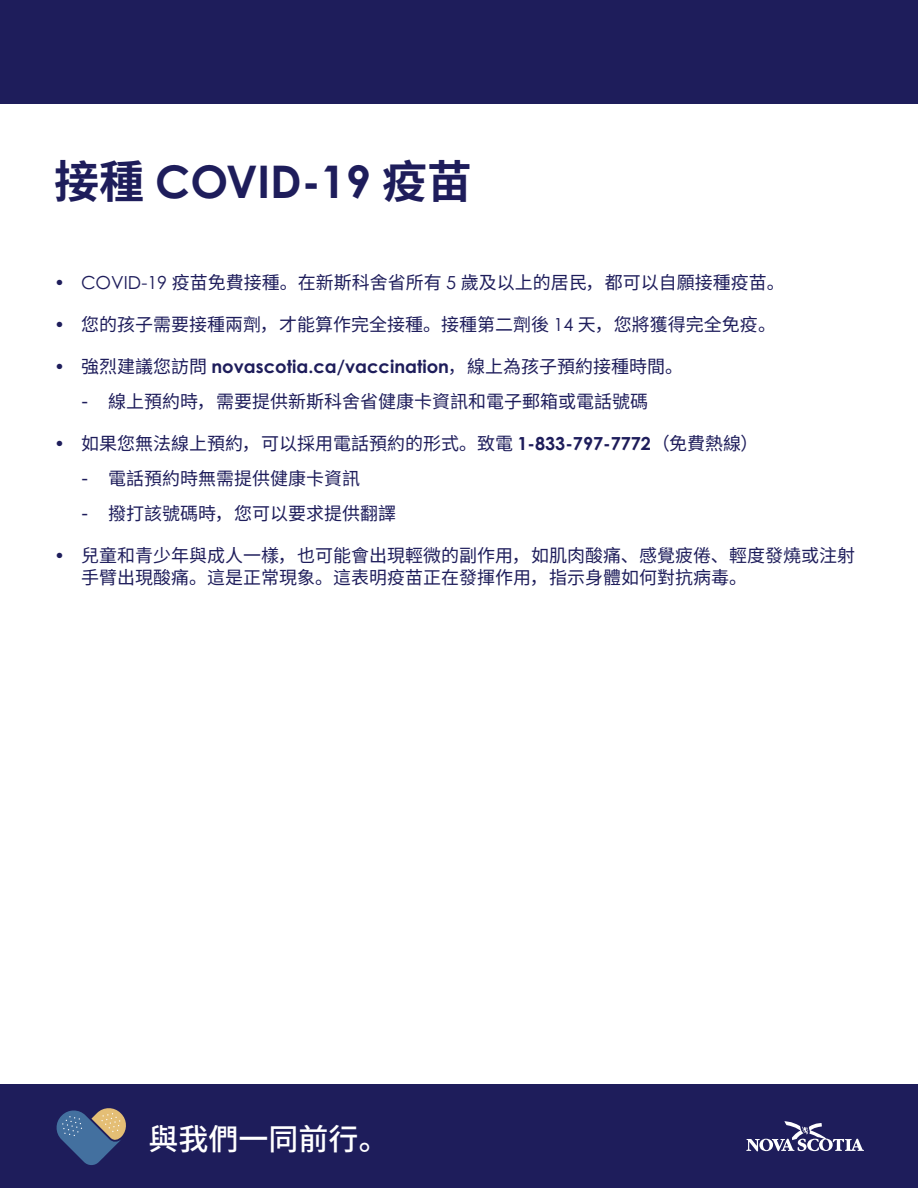
<style>
.page{position:relative;width:918px;height:1188px;background:#fff}
.page>*{position:absolute;margin:0;border:0;box-sizing:border-box;transform-origin:0 0}
.t1{font:700 45px "Century Gothic Pro";color:#1e1d5b}
.t2{font:500 30px "Source Han Sans CN";color:#fff}
.t3{font:18px/21.6px "Source Han Sans CN";color:#1e1d5b}
.t4{font:700 18px "Century Gothic Pro";color:#1e1d5b}
.s1{font-family:"Source Han Sans CN"}
.s2{font-family:"Century Gothic Pro"}
.s3{font-weight:400}
.s4{font-family:"Source Han Sans CN";font-weight:400}
.s5{font-family:"Gotham"}
.s6{font-family:"Century Gothic Pro";font-weight:700}
</style>
<div class="page">
<div style="left:0;top:1084px;width:918px;height:104px;background:#1e1d5b"></div>
<div style="left:0;top:0;width:918px;height:104px;background:#1e1d5b"></div>
<svg style="left:746px;top:1121px;width:118px;height:30px"></svg>
<svg style="left:56px;top:1108px;width:70px;height:57px"></svg>
<p class="t1" style="left:54px;top:154px;width:420px"><span class="s1">接種</span> COVID-19 <span class="s1">疫苗</span></p>
<p class="t3" style="left:54px;top:272px;width:732px"><span class="s2">• COVID-19</span> 疫苗免費接種。在新斯科舍省所有 <span class="s2">5</span> 歲及以上的居民，都可以自願接種疫苗。</p>
<p class="t3" style="left:54px;top:314px;width:724px"><span class="s2">•</span> 您的孩子需要接種兩劑，才能算作完全接種。接種第二劑後 <span class="s2">14</span> 天，您將獲得完全免疫。</p>
<p class="t4" style="left:54px;top:355px;width:631px"><span class="s3">•</span> <span class="s4">強烈建議您訪問</span> novascotia.ca/vaccination<span class="s4">，線上為孩子預約接種時間。</span></p>
<p class="t3" style="left:81px;top:391px;width:568px"><span class="s5">-</span> 線上預約時，需要提供新斯科舍省健康卡資訊和電子郵箱或電話號碼</p>
<p class="t3" style="left:54px;top:433px;width:706px"><span class="s2">•</span> 如果您無法線上預約，可以採用電話預約的形式。致電 <span class="s6">1-833-797-7772</span>（免費熱線）</p>
<p class="t3" style="left:81px;top:468px;width:280px"><span class="s5">-</span> 電話預約時無需提供健康卡資訊</p>
<p class="t3" style="left:81px;top:503px;width:316px"><span class="s5">-</span> 撥打該號碼時，您可以要求提供翻譯</p>
<p class="t3" style="left:81px;top:545px;width:775px;text-indent:-27px"><span class="s2">•</span> 兒童和青少年與成人一樣，也可能會出現輕微的副作用，如肌肉酸痛、感覺疲倦、輕度發燒或注射手臂出現酸痛。這是正常現象。這表明疫苗正在發揮作用，指示身體如何對抗病毒。</p>
<p class="t2" style="left:148px;top:1122px;width:242px">與我們一同前行。</p>
</div>
